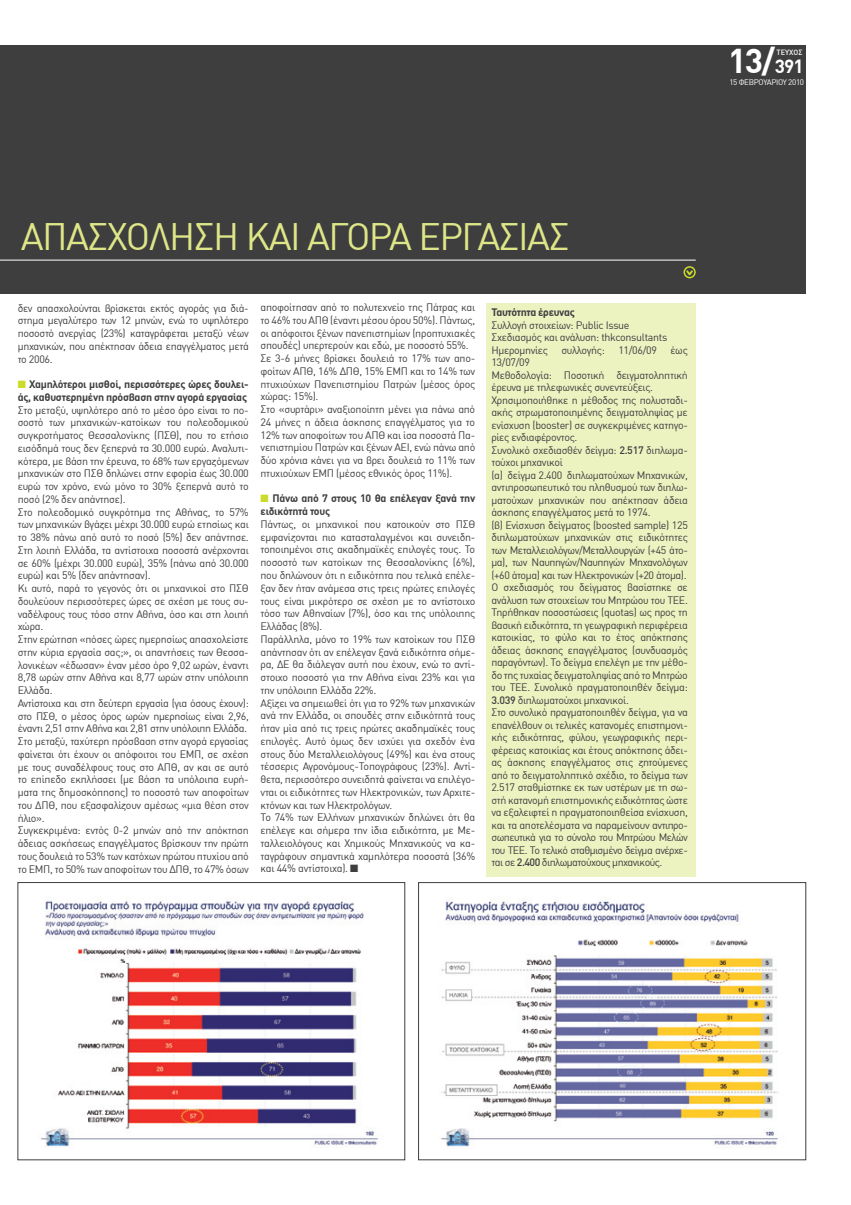
<style>
.page{position:relative;width:851px;height:1205px;background:#fff}
.page>*{position:absolute;margin:0;border:0;box-sizing:border-box;transform-origin:0 0}
.t1{font:37.5px "DIN Greek";letter-spacing:-.04em;color:#dee687}
.t2{font:700 33.75px "DIN Greek";color:#fff}
.t3{font:10.62px/12.8px "DIN Greek";letter-spacing:-.03em;color:#3e3e3f}
.t4{font:700 10.62px/12.8px "DIN Greek";letter-spacing:-.025em;color:#3e3e3f}
.t5{font:8px "DIN Greek";letter-spacing:-.04em;color:#fff}
.t6{font:500 7.5px "DIN Greek";color:#fff}
.s1{font-size:18.75px}
.s2{color:#cadb2a}
.s3{font-weight:500}
</style>
<div class="page">
<div style="left:0;top:45px;width:805px;height:248px;background:#3e3e3f"></div>
<hr style="left:0;top:260px;width:695px;height:1px;background:#fff">
<svg style="left:686px;top:269px;width:8px;height:8px"></svg>
<div style="left:683px;top:266px;width:12px;height:12px;border:2px solid #cadb2a;border-radius:50%"></div>
<div style="left:486px;top:304px;width:209px;height:573px;background:#edf2c1"></div>
<img style="left:441px;top:901px;width:337px;height:246px">
<div style="left:418px;top:882px;width:387px;height:278px;border:1px solid #3e3e3f"></div>
<img style="left:41px;top:900px;width:337px;height:247px">
<div style="left:18px;top:882px;width:387px;height:278px;border:1px solid #3e3e3f"></div>
<h2 class="t2" style="left:728px;top:41px;width:77px">13/<span class="s1">391</span></h2>
<p class="t6" style="left:776px;top:48px;width:27px">ΤΕΥΧΟΣ</p>
<p class="t5" style="left:729px;top:78px;width:76px">15 ΦEBPOYAPIOY 2010</p>
<h1 class="t1" style="left:21px;top:215px;width:550px">ΑΠΑΣΧΟΛΗΣΗ ΚΑΙ ΑΓΟΡΑ ΕΡΓΑΣΙΑΣ</h1>
<p class="t3" style="left:18px;top:301px;width:232px;text-align:justify">δεν απασχολούνται βρίσκεται εκτός αγοράς για διά&shy;στημα μεγαλύτερο των 12 μηνών, ενώ το υψηλότερο ποσοστό ανεργίας (23%) καταγράφεται μεταξύ νέων μηχανικών, που απέκτησαν άδεια επαγγέλματος μετά το 2006.</p>
<p class="t4" style="left:18px;top:378px;width:232px"><span class="s2">■</span> Χαμηλότεροι μισθοί, περισσότερες ώρες δουλει&shy;άς, καθυστερημένη πρόσβαση στην αγορά εργασίας</p>
<p class="t3" style="left:18px;top:403px;width:232px">Στο μεταξύ, υψηλότερο από το μέσο όρο είναι το πο&shy;σοστό των μηχανικών-κατοίκων του πολεοδομικού συγκροτήματος Θεσσαλονίκης (ΠΣΘ), που το ετήσιο εισόδημά τους δεν ξεπερνά τα 30.000 ευρώ. Αναλυτι&shy;κότερα, με βάση την έρευνα, το 68% των εργαζόμενων μηχανικών στο ΠΣΘ δηλώνει στην εφορία έως 30.000 ευρώ τον χρόνο, ενώ μόνο το 30% ξεπερνά αυτό το ποσό (2% δεν απάντησε).<br>Στο πολεοδομικό συγκρότημα της Αθήνας, το 57% των μηχανικών βγάζει μέχρι 30.000 ευρώ ετησίως και το 38% πάνω από αυτό το ποσό (5%) δεν απάντησε.<br>Στη λοιπή Ελλάδα, τα αντίστοιχα ποσοστά ανέρχονται σε 60% (μέχρι 30.000 ευρώ), 35% (πάνω από 30.000 ευρώ) και 5% (δεν απάντησαν).<br>Κι αυτό, παρά το γεγονός ότι οι μηχανικοί στο ΠΣΘ δουλεύουν περισσότερες ώρες σε σχέση με τους συ&shy;ναδέλφους τους τόσο στην Αθήνα, όσο και στη λοιπή χώρα.<br>Στην ερώτηση «πόσες ώρες ημερησίως απασχολείστε στην κύρια εργασία σας;», οι απαντήσεις των Θεσσα&shy;λονικέων «έδωσαν» έναν μέσο όρο 9,02 ωρών, έναντι 8,78 ωρών στην Αθήνα και 8,77 ωρών στην υπόλοιπη Ελλάδα.<br>Αντίστοιχα και στη δεύτερη εργασία (για όσους έχουν): στο ΠΣΘ, ο μέσος όρος ωρών ημερησίως είναι 2,96, έναντι 2,51 στην Αθήνα και 2,81 στην υπόλοιπη Ελλάδα.<br>Στο μεταξύ, ταχύτερη πρόσβαση στην αγορά εργασίας φαίνεται ότι έχουν οι απόφοιτοι του ΕΜΠ, σε σχέση με τους συναδέλφους τους στο ΑΠΘ, αν και σε αυτό το επίπεδο εκπλήσσει (με βάση τα υπόλοιπα ευρή&shy;ματα της δημοσκόπησης) το ποσοστό των αποφοίτων του ΔΠΘ, που εξασφαλίζουν αμέσως «μια θέση στον ήλιο».<br>Συγκεκριμένα: εντός 0-2 μηνών από την απόκτηση άδειας ασκήσεως επαγγέλματος βρίσκουν την πρώτη τους δουλειά το 53% των κατόχων πρώτου πτυχίου από το ΕΜΠ, το 50% των αποφοίτων του ΔΠΘ, το 47% όσων</p>
<p class="t3" style="left:260px;top:301px;width:216px">αποφοίτησαν από το πολυτεχνείο της Πάτρας και το 46% του ΑΠΘ (έναντι μέσου όρου 50%). Πάντως, οι απόφοιτοι ξένων πανεπιστημίων (προπτυχιακές σπουδές) υπερτερούν και εδώ, με ποσοστό 55%.<br>Σε 3-6 μήνες βρίσκει δουλειά το 17% των απο&shy;φοίτων ΑΠΘ, 16% ΔΠΘ, 15% ΕΜΠ και το 14% των πτυχιούχων Πανεπιστημίου Πατρών (μέσος όρος χώρας: 15%).<br>Στο «συρτάρι» αναξιοποίητη μένει για πάνω από 24 μήνες η άδεια άσκησης επαγγέλματος για το 12% των αποφοίτων του ΑΠΘ και ίσα ποσοστά Πα&shy;νεπιστημίου Πατρών και ξένων ΑΕΙ, ενώ πάνω από δύο χρόνια κάνει για να βρει δουλειά το 11% των πτυχιούχων ΕΜΠ (μέσος εθνικός όρος 11%).</p>
<p class="t4" style="left:260px;top:492px;width:216px"><span class="s2">■</span> Πάνω από 7 στους 10 θα επέλεγαν ξανά την ειδικότητά τους</p>
<p class="t3" style="left:260px;top:518px;width:216px">Πάντως, οι μηχανικοί που κατοικούν στο ΠΣΘ εμφανίζονται πιο κατασταλαγμένοι και συνειδη&shy;τοποιημένοι στις ακαδημαϊκές επιλογές τους. Το ποσοστό των κατοίκων της Θεσσαλονίκης (6%), που δηλώνουν ότι η ειδικότητα που τελικά επέλε&shy;ξαν δεν ήταν ανάμεσα στις τρεις πρώτες επιλογές τους είναι μικρότερο σε σχέση με το αντίστοιχο τόσο των Αθηναίων (7%), όσο και της υπόλοιπης Ελλάδας (8%).<br>Παράλληλα, μόνο το 19% των κατοίκων του ΠΣΘ απάντησαν ότι αν επέλεγαν ξανά ειδικότητα σήμε&shy;ρα, ΔΕ θα διάλεγαν αυτή που έχουν, ενώ το αντί&shy;στοιχο ποσοστό για την Αθήνα είναι 23% και για την υπόλοιπη Ελλάδα 22%.<br>Αξίζει να σημειωθεί ότι για το 92% των μηχανικών ανά την Ελλάδα, οι σπουδές στην ειδικότητά τους ήταν μία από τις τρεις πρώτες ακαδημαϊκές τους επιλογές. Αυτό όμως δεν ισχύει για σχεδόν ένα στους δύο Μεταλλειολόγους (49%) και ένα στους τέσσερις Αγρονόμους-Τοπογράφους (23%). Αντί&shy;θετα, περισσότερο συνειδητά φαίνεται να επιλέγο&shy;νται οι ειδικότητες των Ηλεκτρονικών, των Αρχιτε&shy;κτόνων και των Ηλεκτρολόγων.<br>Το 74% των Ελλήνων μηχανικών δηλώνει ότι θα επέλεγε και σήμερα την ίδια ειδικότητα, με Με&shy;ταλλειολόγους και Χημικούς Μηχανικούς να κα&shy;ταγράφουν σημαντικά χαμηλότερα ποσοστά (36% και 44% αντίστοιχα). ■</p>
<p class="t4" style="left:491px;top:306px;width:85px">Ταυτότητα έρευνας</p>
<p class="t3" style="left:491px;top:319px;width:177px">Συλλογή στοιχείων: Public Issue<br>Σχεδιασμός και ανάλυση: thkconsultants<br>Ημερομηνίες</p>
<p class="t3" style="left:561px;top:344px;width:45px">συλλογής:</p>
<p class="t3" style="left:618px;top:344px;width:40px">11/06/09</p>
<p class="t3" style="left:670px;top:344px;width:19px">έως</p>
<p class="t3" style="left:491px;top:356px;width:198px">13/07/09<br>Μεθοδολογία: Ποσοτική δειγματοληπτική έρευνα με τηλεφωνικές συνεντεύξεις.<br>Χρησιμοποιήθηκε η μέθοδος της πολυσταδι&shy;ακής στρωματοποιημένης δειγματοληψίας με ενίσχυση (booster) σε συγκεκριμένες κατηγο&shy;ρίες ενδιαφέροντος.<br>Συνολικό σχεδιασθέν δείγμα: <span class="s3">2.517</span> διπλωμα&shy;τούχοι μηχανικοί<br>(α) δείγμα 2.400 διπλωματούχων Μηχανικών, αντιπροσωπευτικό του πληθυσμού των διπλω&shy;ματούχων μηχανικών που απέκτησαν άδεια άσκησης επαγγέλματος μετά το 1974.<br>(β) Ενίσχυση δείγματος (boosted sample) 125 διπλωματούχων μηχανικών στις ειδικότητες των Μεταλλειολόγων/Μεταλλουργών (+45 άτο&shy;μα), των Ναυπηγών/Ναυπηγών Μηχανολόγων (+60 άτομα) και των Ηλεκτρονικών (+20 άτομα).<br>Ο σχεδιασμός του δείγματος βασίστηκε σε ανάλυση των στοιχείων του Μητρώου του ΤΕΕ.<br>Τηρήθηκαν ποσοστώσεις (quotas) ως προς τη βασική ειδικότητα, τη γεωγραφική περιφέρεια κατοικίας, το φύλο και το έτος απόκτησης άδειας άσκησης επαγγέλματος (συνδυασμός παραγόντων). Το δείγμα επελέγη με την μέθο&shy;δο της τυχαίας δειγματοληψίας από το Μητρώο του ΤΕΕ. Συνολικό πραγματοποιηθέν δείγμα:<br><span class="s3">3.039</span> διπλωματούχοι μηχανικοί.<br>Στο συνολικό πραγματοποιηθέν δείγμα, για να επανέλθουν οι τελικές κατανομές επιστημονι&shy;κής ειδικότητας, φύλου, γεωγραφικής περι&shy;φέρειας κατοικίας και έτους απόκτησης άδει&shy;ας άσκησης επαγγέλματος στις ζητούμενες από το δειγματοληπτικό σχέδιο, το δείγμα των 2.517 σταθμίστηκε εκ των υστέρων με τη σω&shy;στή κατανομή επιστημονικής ειδικότητας ώστε να εξαλειφτεί η πραγματοποιηθείσα ενίσχυση, και τα αποτελέσματα να παραμείνουν αντιπρο&shy;σωπευτικά για το σύνολο του Μητρώου Μελών του ΤΕΕ. Το τελικό σταθμισμένο δείγμα ανέρχε&shy;ται σε <span class="s3">2.400</span> διπλωματούχους μηχανικούς.</p>
</div>
